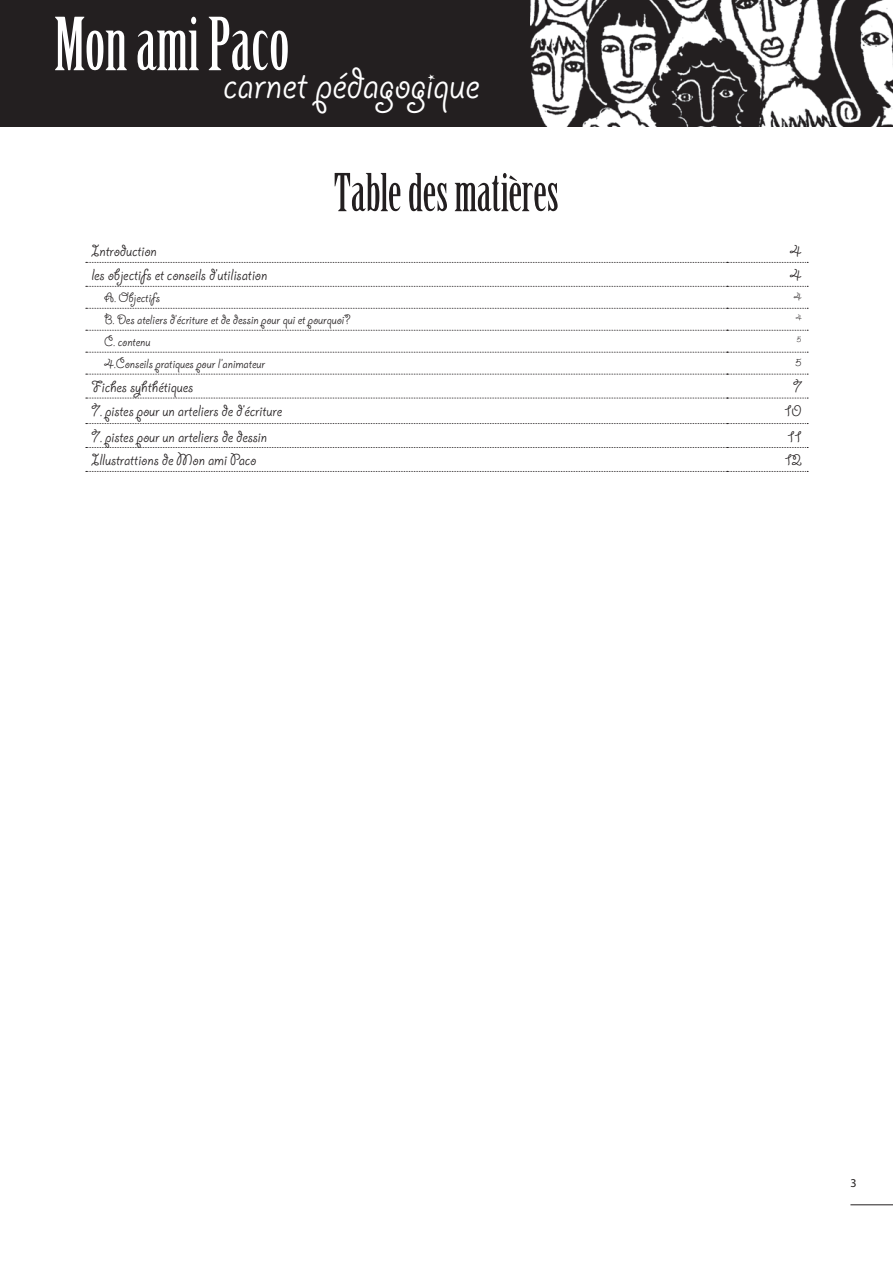
<style>
.page{position:relative;width:893px;height:1263px;background:#fff}
.page>*{position:absolute;margin:0;border:0;box-sizing:border-box;transform-origin:0 0}
.t1{font:71.25px "Birch Std";color:#fff}
.t2{font:51px "Birch Std";letter-spacing:-.005em;color:#231f20}
.t3{font:48.45px "Giddyup Std";letter-spacing:-.005em;color:#fff}
.t4{font:18px "Giddyup Std";color:#231f20}
.t5{font:15px "Giddyup Std";color:#231f20}
.t6{font:12px "Giddyup Std";color:#231f20}
.t7{font:12px "Myriad Pro";color:#231f20}
.t8{font:9px "Giddyup Std";color:#231f20}
</style>
<div class="page">
<div style="left:0;top:0;width:893px;height:127px;background:#231f20"></div>
<img style="left:531px;top:0;width:362px;height:127px">
<svg style="left:86px;top:262px;width:722px;height:1px"></svg>
<svg style="left:86px;top:286px;width:722px;height:1px"></svg>
<svg style="left:86px;top:308px;width:722px;height:1px"></svg>
<svg style="left:86px;top:330px;width:722px;height:1px"></svg>
<svg style="left:86px;top:352px;width:722px;height:1px"></svg>
<svg style="left:86px;top:374px;width:722px;height:1px"></svg>
<svg style="left:86px;top:398px;width:722px;height:1px"></svg>
<svg style="left:86px;top:423px;width:722px;height:1px"></svg>
<svg style="left:86px;top:447px;width:722px;height:1px"></svg>
<svg style="left:86px;top:471px;width:722px;height:1px"></svg>
<hr style="left:850px;top:1204px;width:43px;height:1px;background:#231f20">
<h1 class="t1" style="left:54px;top:11px;width:237px">Mon ami Paco</h1>
<h3 class="t3" style="left:223px;top:63px;width:258px">carnet pédagogique</h3>
<h2 class="t2" style="left:334px;top:169px;width:226px">Table des matières</h2>
<p class="t4" style="left:91px;top:243px;width:67px">Introduction</p>
<p class="t4" style="left:790px;top:243px;width:13px">4</p>
<p class="t4" style="left:91px;top:267px;width:177px">les objectifs et conseils d’utilisation</p>
<p class="t4" style="left:790px;top:267px;width:13px">4</p>
<p class="t5" style="left:104px;top:291px;width:57px">A. Objectifs</p>
<p class="t6" style="left:794px;top:292px;width:9px">4</p>
<p class="t5" style="left:104px;top:313px;width:248px">B. Des ateliers d’écriture et de dessin pour qui et pourquoi?</p>
<p class="t8" style="left:796px;top:314px;width:7px">4</p>
<p class="t5" style="left:104px;top:335px;width:48px">C. contenu</p>
<p class="t8" style="left:797px;top:336px;width:6px">5</p>
<p class="t5" style="left:104px;top:357px;width:162px">4.Conseils pratiques pour l’animateur</p>
<p class="t6" style="left:795px;top:357px;width:8px">5</p>
<p class="t4" style="left:91px;top:379px;width:103px">Fiches syhthétiques</p>
<p class="t4" style="left:793px;top:379px;width:10px">7</p>
<p class="t4" style="left:91px;top:403px;width:192px">7. pistes pour un arteliers de d’écriture</p>
<p class="t4" style="left:784px;top:403px;width:19px">10</p>
<p class="t4" style="left:91px;top:428px;width:177px">7. pistes pour un arteliers de dessin</p>
<p class="t4" style="left:787px;top:428px;width:16px">11</p>
<p class="t4" style="left:91px;top:452px;width:166px">Illustrattions de Mon ami Paco</p>
<p class="t4" style="left:785px;top:452px;width:18px">12</p>
<p class="t7" style="left:850px;top:1178px;width:8px">3</p>
</div>
